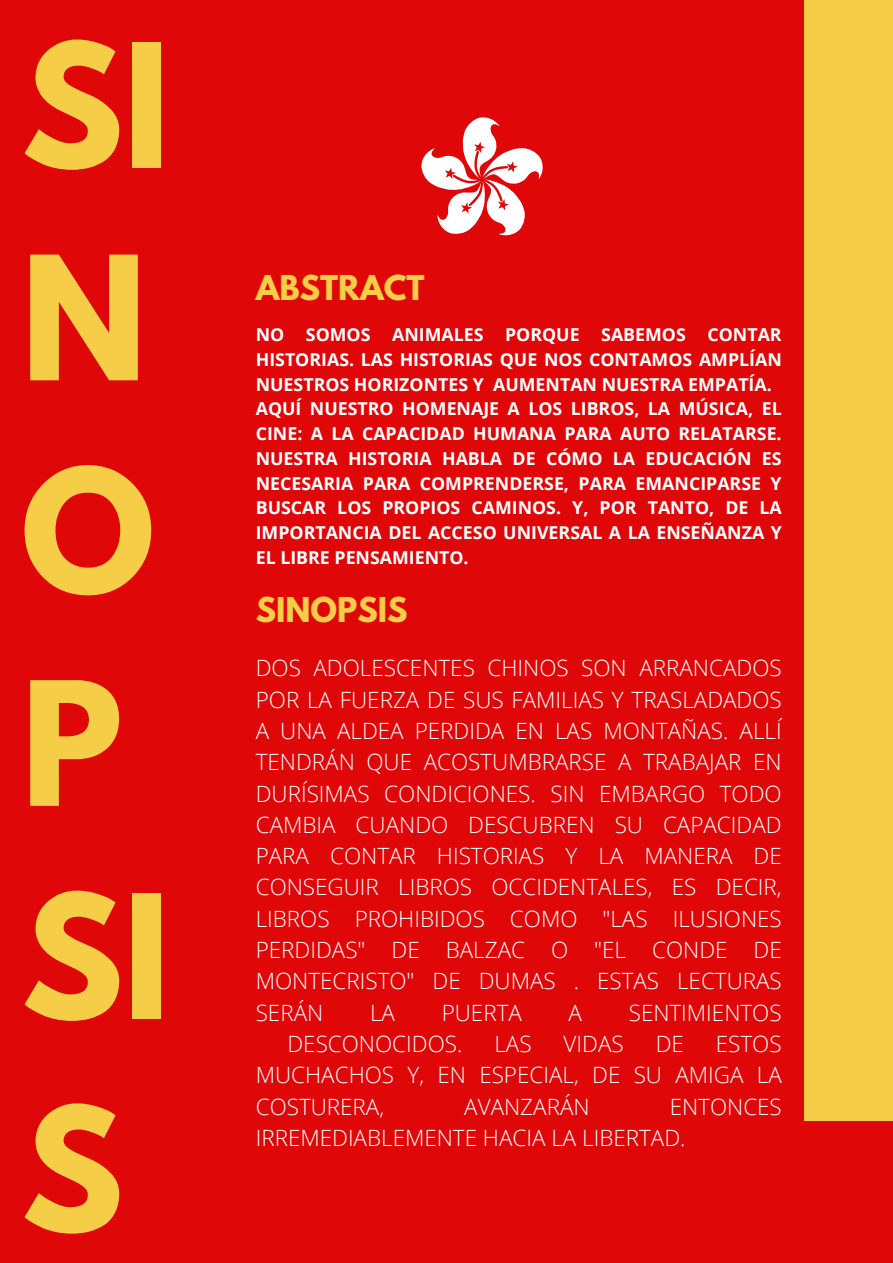
<style>
.page{position:relative;width:893px;height:1263px;background:#df0707}
.page>*{position:absolute;margin:0;border:0;box-sizing:border-box;transform-origin:0 0}
.t1{font:700 152.4px/212.8px "League Spartan";color:#f6cd47}
.t2{font:700 30.38px "League Spartan";color:#f6cd47}
.t3{font:300 22.42px/31.3px "Open Sans";color:#fff;text-align:justify}
.t4{font:700 17.77px/24.8px "Open Sans";color:#fff}
</style>
<div class="page">
<div style="left:804px;top:0;width:89px;height:1121px;background:#f6cd47"></div>
<svg style="left:421px;top:117px;width:122px;height:119px"></svg>
<h1 class="t1" style="left:21px;top:19px;width:151px">SI<br>N<br>O<br>P<br>SI<br>S</h1>
<h2 class="t2" style="left:256px;top:273px;width:170px">ABSTRACT</h2>
<p class="t4" style="left:256px;top:322px;width:527px">NO SOMOS ANIMALES PORQUE SABEMOS CONTAR HISTORIAS. LAS HISTORIAS QUE NOS CONTAMOS AMPLÍAN NUESTROS HORIZONTES Y AUMENTAN NUESTRA EMPATÍA.<br>AQUÍ NUESTRO HOMENAJE A LOS LIBROS, LA MÚSICA, EL CINE: A LA CAPACIDAD HUMANA PARA AUTO RELATARSE.<br>NUESTRA HISTORIA HABLA DE CÓMO LA EDUCACIÓN ES NECESARIA PARA COMPRENDERSE, PARA EMANCIPARSE Y BUSCAR LOS PROPIOS CAMINOS. Y, POR TANTO, DE LA IMPORTANCIA DEL ACCESO UNIVERSAL A LA ENSEÑANZA Y EL LIBRE PENSAMIENTO.</p>
<h2 class="t2" style="left:256px;top:594px;width:153px">SINOPSIS</h2>
<p class="t3" style="left:256px;top:652px;width:527px">DOS ADOLESCENTES CHINOS SON ARRANCADOS POR LA FUERZA DE SUS FAMILIAS Y TRASLADADOS A UNA ALDEA PERDIDA EN LAS MONTAÑAS. ALLÍ TENDRÁN QUE ACOSTUMBRARSE A TRABAJAR EN DURÍSIMAS CONDICIONES. SIN EMBARGO TODO CAMBIA CUANDO DESCUBREN SU CAPACIDAD PARA CONTAR HISTORIAS Y LA MANERA DE CONSEGUIR LIBROS OCCIDENTALES, ES DECIR, LIBROS PROHIBIDOS COMO "LAS ILUSIONES PERDIDAS" DE BALZAC O "EL CONDE DE MONTECRISTO" DE DUMAS . ESTAS LECTURAS SERÁN</p>
<p class="t3" style="left:370px;top:996px;width:26px">LA</p>
<p class="t3" style="left:442px;top:996px;width:82px">PUERTA</p>
<p class="t3" style="left:568px;top:996px;width:15px">A</p>
<p class="t3" style="left:629px;top:996px;width:154px">SENTIMIENTOS</p>
<p class="t3" style="left:287px;top:1027px;width:176px">DESCONOCIDOS.</p>
<p class="t3" style="left:494px;top:1027px;width:39px">LAS</p>
<p class="t3" style="left:563px;top:1027px;width:62px">VIDAS</p>
<p class="t3" style="left:656px;top:1027px;width:30px">DE</p>
<p class="t3" style="left:256px;top:1027px;width:527px;text-indent:460px">ESTOS MUCHACHOS Y, EN ESPECIAL, DE SU AMIGA LA COSTURERA,</p>
<p class="t3" style="left:464px;top:1090px;width:127px">AVANZARÁN</p>
<p class="t3" style="left:256px;top:1090px;width:527px;text-indent:414px">ENTONCES<br>IRREMEDIABLEMENTE HACIA LA LIBERTAD.</p>
</div>
